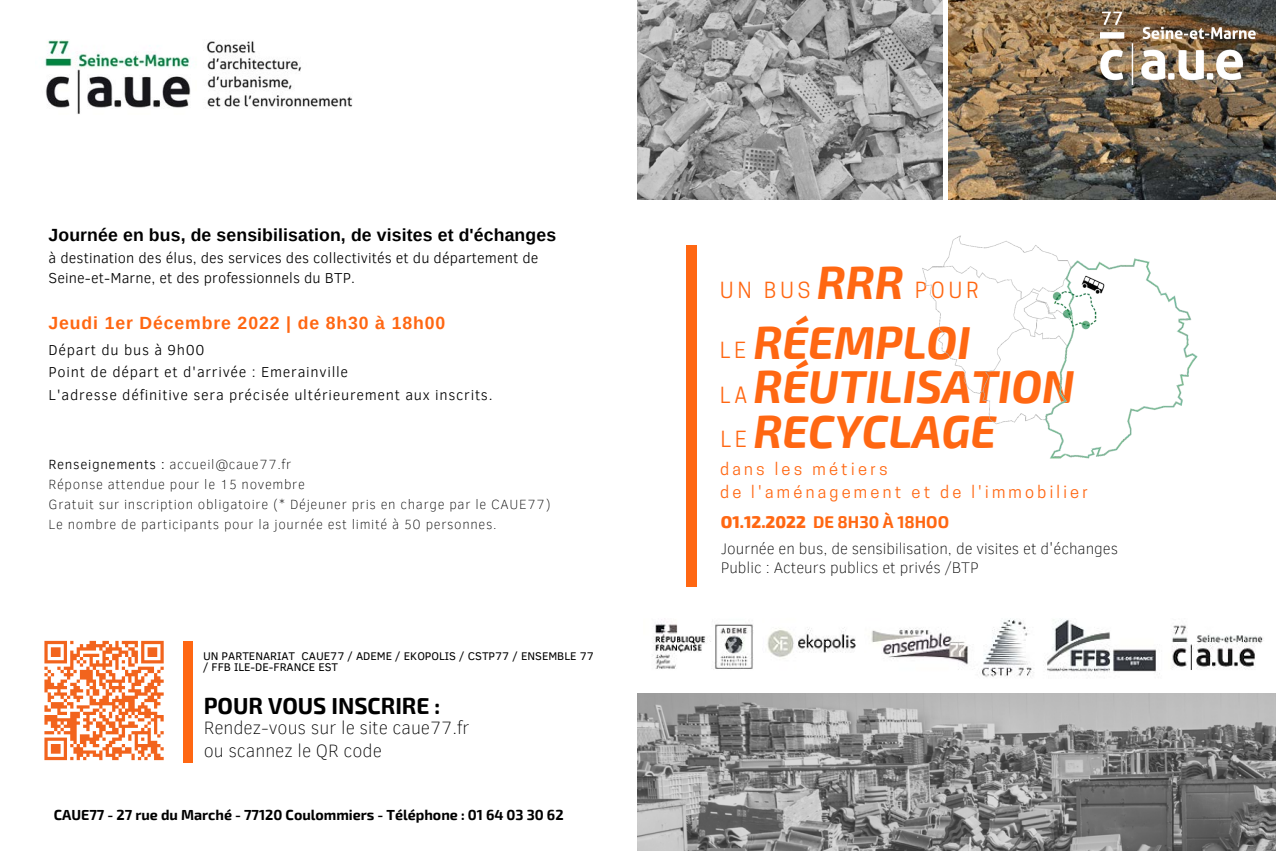
<style>
.page{position:relative;width:1276px;height:851px;background:#fff}
.page>*{position:absolute;margin:0;border:0;box-sizing:border-box;transform-origin:0 0}
.t1{font:italic 700 45.15px/44.5px "Exo 2";color:#ff6712}
.t2{font:700 22.65px "Exo 2";color:#000}
.t3{font:20.85px "Cooper Hewitt";letter-spacing:.2em;color:#ff6712}
.t4{font:100 18.3px/23.5px "Clear Sans";color:#000}
.t5{font:700 17.55px "Arimo";letter-spacing:.01em;color:#000}
.t6{font:700 17.55px "Arimo";letter-spacing:.05em;color:#ff6712}
.t7{font:700 16.65px "Exo 2";color:#ff6712}
.t8{font:16.5px/23px "Cooper Hewitt";letter-spacing:.2em;color:#ff6712}
.t9{font:100 15.75px/19.4px "Clear Sans";color:#000}
.t10{font:300 14.7px/22.8px "Clear Sans";letter-spacing:.05em;color:#000}
.t11{font:300 14.7px/20.1px "Clear Sans";letter-spacing:.01em;color:#000}
.t12{font:700 14.25px "Exo 2";color:#000}
.t13{font:100 13.65px/20.1px "Clear Sans";letter-spacing:.05em;color:#000}
.t14{font:11.4px/11.4px "Clear Sans";color:#000}
.s1{font-weight:300}
.s2{font-weight:800}
</style>
<div class="page">
<img style="left:44px;top:40px;width:309px;height:74px">
<img style="left:637px;top:693px;width:638px;height:157px">
<img style="left:637px;top:0;width:305px;height:199px">
<div style="left:686px;top:245px;width:10px;height:342px;background:#ff6712"></div>
<img style="left:948px;top:0;width:327px;height:199px">
<img style="left:1100px;top:9px;width:159px;height:76px">
<img style="left:922px;top:235px;width:276px;height:224px">
<svg style="left:44px;top:641px;width:120px;height:119px"></svg>
<img style="left:654px;top:618px;width:609px;height:59px">
<div style="left:184px;top:641px;width:9px;height:121px;background:#ff6712"></div>
<p class="t5" style="left:49px;top:225px;width:509px">Journée en bus, de sensibilisation, de visites et d'échanges</p>
<p class="t11" style="left:49px;top:246px;width:491px">à destination des élus, des services des collectivités et du département de<br>Seine-et-Marne, et des professionnels du BTP.</p>
<p class="t6" style="left:49px;top:313px;width:398px">Jeudi 1er Décembre 2022 | de 8h30 à 18h00</p>
<p class="t10" style="left:49px;top:337px;width:445px">Départ du bus à 9h00<br>Point de départ et d'arrivée : Emerainville<br>L'adresse définitive sera précisée ultérieurement aux inscrits.</p>
<h1 class="t1" style="left:816px;top:258px;width:88px">RRR</h1>
<h3 class="t3" style="left:720px;top:282px;width:92px">UN BUS</h3>
<h3 class="t3" style="left:914px;top:282px;width:65px">POUR</h3>
<h1 class="t1" style="left:753px;top:318px;width:322px">RÉEMPLOI<br>RÉUTILISATION<br>RECYCLAGE</h1>
<h3 class="t3" style="left:720px;top:342px;width:27px">LE</h3>
<h3 class="t3" style="left:720px;top:387px;width:29px">LA</h3>
<h3 class="t3" style="left:720px;top:431px;width:27px">LE</h3>
<p class="t13" style="left:49px;top:453px;width:503px"><span class="s1">Renseignements :</span> accueil@caue77.fr<br>Réponse attendue pour le 15 novembre<br>Gratuit sur inscription obligatoire (* Déjeuner pris en charge par le CAUE77)<br>Le nombre de participants pour la journée est limité à 50 personnes.</p>
<p class="t8" style="left:720px;top:459px;width:369px">dans les métiers<br>de l'aménagement et de l'immobilier</p>
<p class="t7" style="left:720px;top:510px;width:230px"><span class="s2">O1.12.2022</span> DE 8H30 À 18HOO</p>
<p class="t14" style="left:203px;top:649px;width:392px">UN PARTENARIAT CAUE77 / ADEME / EKOPOLIS / CSTP77 / ENSEMBLE 77 / FFB ILE-DE-FRANCE EST</p>
<h2 class="t2" style="left:204px;top:690px;width:238px">POUR VOUS INSCRIRE :</h2>
<h3 class="t4" style="left:204px;top:714px;width:267px">Rendez-vous sur le site caue77.fr ou scannez le QR code</h3>
<p class="t12" style="left:54px;top:806px;width:511px">CAUE77 - 27 rue du Marché - 77120 Coulommiers - Téléphone : 01 64 03 30 62</p>
<p class="t9" style="left:720px;top:538px;width:398px">Journée en bus, de sensibilisation, de visites et d'échanges<br>Public : Acteurs publics et privés /BTP</p>
</div>
